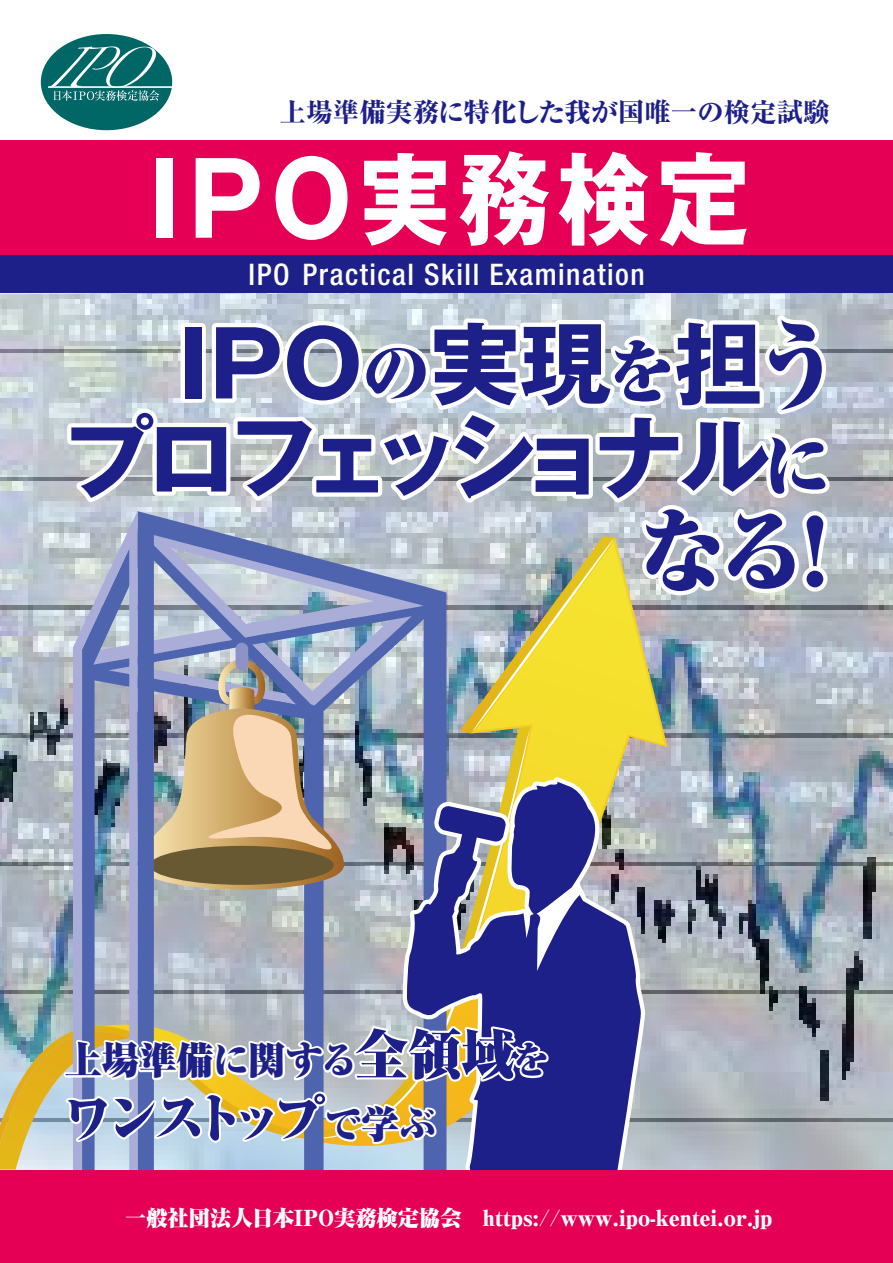
<style>
.page{position:relative;width:893px;height:1263px;background:#fff}
.page>*{position:absolute;margin:0;border:0;box-sizing:border-box;transform-origin:0 0}
.t1{font:700 100.95px "Gothic MB101 Pro";letter-spacing:.095em;color:#fff;scale:.9 1}
.t2{font:700 90.3px/93.4px "Gothic MB101 Pro";letter-spacing:-.105em;color:#1d2088;text-align:right}
.t3{font:900 90.3px "Ryumin Pro";color:#1d2088}
.t4{font:900 53.1px "Ryumin Pro";letter-spacing:-.205em;color:#1d2088}
.t5{font:900 37.2px "Ryumin Pro";color:#1d2088}
.t6{font:500 condensed 29.7px "Helvetica Neue";letter-spacing:.05em;color:#fff}
.t7{font:800 26.55px "Ryumin Pro";color:#1d2088}
.t8{font:900 21.3px "Ryumin Pro";color:#fff}
.s1{font-family:"Ryumin Pro";font-weight:900;font-size:69.15px}
.s2{font-family:"Ryumin Pro";font-weight:900}
.s3{font-size:53.1px}
.s4{font-size:37.2px}
</style>
<div class="page">
<div style="left:0;top:140px;width:893px;height:115px;background:#e50055"></div>
<div style="left:0;top:1169px;width:893px;height:94px;background:#e50055"></div>
<div style="left:0;top:255px;width:893px;height:38px;background:#1d2088"></div>
<div style="left:41px;top:34px;width:131px;height:96px;background:#066;border-radius:50%"></div>
<hr style="left:48px;top:86px;width:127px;height:2px;background:#fff">
<svg style="left:50px;top:46px;width:109px;height:55px"></svg>
<img style="left:834px;top:293px;width:59px;height:876px">
<img style="left:0;top:293px;width:834px;height:877px">
<p class="t7" style="left:280px;top:92px;width:552px">上場準備実務に特化した我が国唯一の検定試験</p>
<h1 class="t1" style="left:147px;top:115px;width:669px">IPO実務検定</h1>
<h3 class="t6" style="left:249px;top:257px;width:398px">IPO Practical Skill Examination</h3>
<h2 class="t2" style="left:64px;top:306px;width:783px">IPO<span class="s1">の</span>実現<span class="s1">を</span>担<span class="s2">う</span>プロフェッショナル<span class="s1">に</span></h2>
<h2 class="t3" style="left:637px;top:480px;width:225px">なる！</h2>
<h3 class="t5" style="left:65px;top:1031px;width:486px">上場準備に関する<span class="s3">全領域</span>を</h3>
<h3 class="t4" style="left:61px;top:1076px;width:376px">ワンストップ<span class="s4">で学ぶ</span></h3>
<p class="t8" style="left:125px;top:1201px;width:649px">一般社団法人日本IPO実務検定協会　https://www.ipo-kentei.or.jp</p>
</div>
